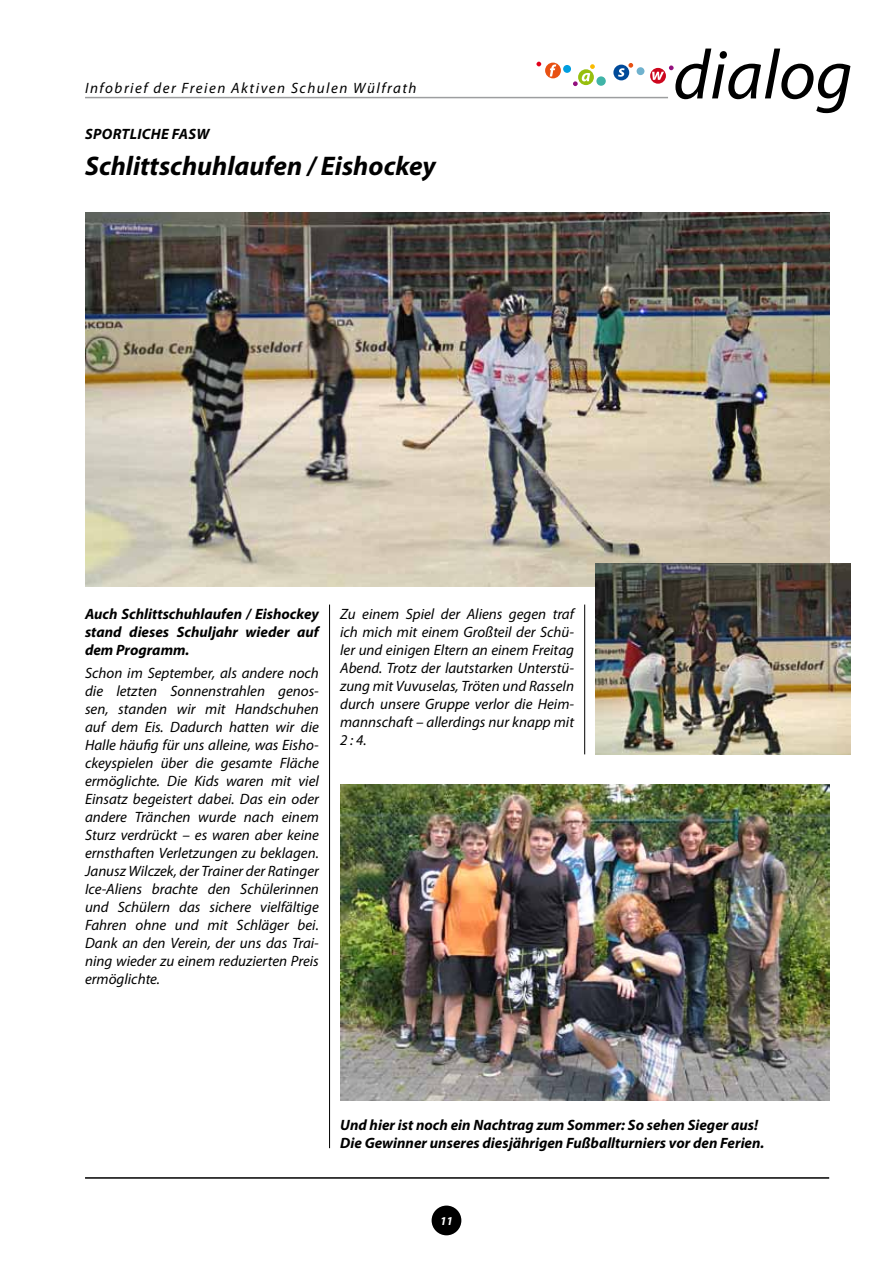
<style>
.page{position:relative;width:893px;height:1263px;background:#fff}
.page>*{position:absolute;margin:0;border:0;box-sizing:border-box;transform-origin:0 0}
.t1{font:italic 700 27px "Myriad Pro";color:#000}
.t2{font:italic 15px/18px "Myriad Pro";color:#000;text-align:justify}
.t3{font:italic 700 15px/18px "Myriad Pro";color:#000}
.t4{font:italic 15px "Myriad Pro";letter-spacing:.1em;color:#000}
.t5{font:italic 700 15px "Myriad Pro";letter-spacing:.025em;color:#000}
.t6{font:italic 700 12px "Myriad Pro";color:#fff}
</style>
<div class="page">
<hr style="left:85px;top:97px;width:583px;height:1px;background:#9c9e9f">
<hr style="left:85px;top:1177px;width:744px;height:2px;background:#000">
<div style="left:432px;top:1205px;width:29px;height:30px;background:#000;border-radius:50%"></div>
<div style="left:637px;top:67px;width:7px;height:8px;background:#70b2ce;border-radius:50%"></div>
<svg style="left:545px;top:63px;width:16px;height:15px"></svg>
<div style="left:563px;top:65px;width:8px;height:8px;background:#009ee0;border-radius:50%"></div>
<svg style="left:536px;top:62px;width:5px;height:4px"></svg>
<svg style="left:550px;top:65px;width:6px;height:11px"></svg>
<svg style="left:596px;top:76px;width:10px;height:10px"></svg>
<svg style="left:573px;top:64px;width:22px;height:22px"></svg>
<div style="left:613px;top:65px;width:16px;height:15px;background:#004a99;border-radius:50%"></div>
<svg style="left:618px;top:63px;width:15px;height:14px"></svg>
<svg style="left:650px;top:68px;width:16px;height:16px"></svg>
<svg style="left:652px;top:49px;width:198px;height:64px"></svg>
<hr style="left:329px;top:604px;width:1px;height:544px;background:#000">
<hr style="left:584px;top:604px;width:1px;height:150px;background:#000">
<img style="left:340px;top:784px;width:489px;height:316px">
<img style="left:85px;top:213px;width:744px;height:374px">
<img style="left:595px;top:563px;width:255px;height:191px">
<p class="t4" style="left:85px;top:78px;width:333px">Infobrief der Freien Aktiven Schulen Wülfrath</p>
<p class="t5" style="left:85px;top:124px;width:126px">Sportliche FASW</p>
<h1 class="t1" style="left:85px;top:149px;width:352px">Schlittschuhlaufen / Eishockey</h1>
<p class="t3" style="left:85px;top:605px;width:235px;text-align:justify">Auch Schlittschuhlaufen / Eishockey stand dieses Schuljahr wieder auf dem Programm.</p>
<p class="t2" style="left:85px;top:663px;width:235px">Schon im September, als andere noch die letzten Sonnenstrahlen genos&shy;sen, standen wir mit Handschuhen auf dem Eis. Dadurch hatten wir die Halle häufig für uns alleine, was Eisho&shy;ckeyspielen über die gesamte Fläche ermöglichte. Die Kids waren mit viel Einsatz begeistert dabei. Das ein oder andere Tränchen wurde nach einem Sturz verdrückt – es waren aber keine ernsthaften Verletzungen zu beklagen.<br>Janusz Wilczek, der Trainer der Ratinger Ice-Aliens brachte den Schülerinnen und Schülern das sichere vielfältige Fahren ohne und mit Schläger bei.<br>Dank an den Verein, der uns das Trai&shy;ning wieder zu einem reduzierten Preis ermöglichte.</p>
<p class="t2" style="left:340px;top:605px;width:235px">Zu einem Spiel der Aliens gegen traf ich mich mit einem Großteil der Schü&shy;ler und einigen Eltern an einem Freitag Abend. Trotz der lautstarken Unterstü&shy;zung mit Vuvuselas, Tröten und Rasseln durch unsere Gruppe verlor die Heim&shy;mannschaft – allerdings nur knapp mit 2 : 4.</p>
<p class="t3" style="left:340px;top:1116px;width:426px">Und hier ist noch ein Nachtrag zum Sommer: So sehen Sieger aus!<br>Die Gewinner unseres diesjährigen Fußballturniers vor den Ferien.</p>
<p class="t6" style="left:440px;top:1213px;width:14px">11</p>
</div>
